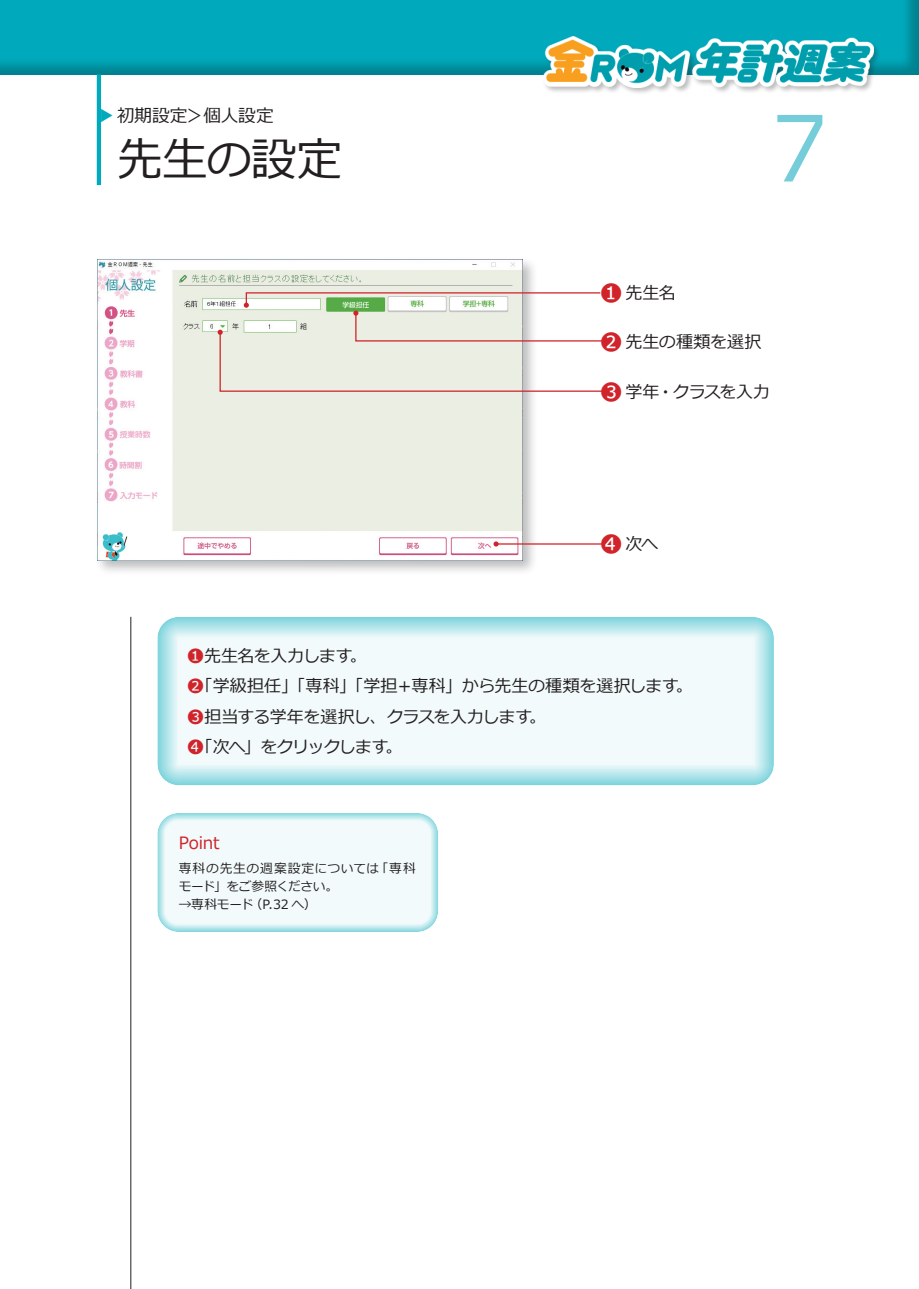
<style>
.page{position:relative;width:919px;height:1289px;background:#fff}
.page>*{position:absolute;margin:0;border:0;box-sizing:border-box;transform-origin:0 0}
.t1{font:90.3px "Meiryo UI";color:#74cdd9}
.t2{font:45.75px "Meiryo";letter-spacing:-.015em;color:#231f20}
.t3{font:17.7px "Meiryo";letter-spacing:-.005em;color:#231f20}
.t4{font:16.95px/30.6px "Meiryo";letter-spacing:-.025em;color:#231f20}
.t5{font:16.95px "Meiryo";color:#231f20}
.t6{font:16.95px "Meiryo";letter-spacing:-.01em;color:#d1232a}
.t7{font:12.75px/18.1px "Meiryo";letter-spacing:.01em;color:#231f20}
.s1{color:#00aabc}
.s2{font-size:22.35px;color:#d1232a}
.s3{color:#d1232a}
</style>
<div class="page">
<div style="left:0;top:0;width:918px;height:77px;background:#231f20;opacity:.28"></div>
<hr style="left:97px;top:77px;width:4px;height:106px;background:#00aabc">
<div style="left:542px;top:35px;width:339px;height:60px;background:#231f20;opacity:.3"></div>
<img style="left:543px;top:37px;width:330px;height:50px">
<div style="left:94px;top:256px;width:443px;height:319px;background:#231f20;opacity:.3"></div>
<img style="left:98px;top:259px;width:424px;height:301px">
<hr style="left:130px;top:617px;width:1px;height:671px;background:#231f20">
<div style="left:144px;top:607px;width:644px;height:180px;background:#fff;opacity:.95"></div>
<div style="left:149px;top:804px;width:298px;height:130px;background:#fff;opacity:.95"></div>
<svg style="left:217px;top:291px;width:386px;height:101px"></svg>
<hr style="left:496px;top:543px;width:106px;height:1px;background:#d1232a">
<svg style="left:493px;top:541px;width:5px;height:5px"></svg>
<p class="t3" style="left:97px;top:103px;width:178px"><span class="s1">▶</span> 初期設定＞個人設定</p>
<h2 class="t2" style="left:117px;top:128px;width:227px">先生の設定</h2>
<h1 class="t1" style="left:771px;top:86px;width:58px">7</h1>
<p class="t4" style="left:600px;top:278px;width:77px"><span class="s2">❶</span> 先生名</p>
<p class="t5" style="left:600px;top:330px;width:163px"><span class="s2">❷</span> 先生の種類を選択</p>
<p class="t4" style="left:600px;top:377px;width:171px"><span class="s2">❸</span> 学年・クラスを入力</p>
<p class="t4" style="left:600px;top:530px;width:59px"><span class="s2">❹</span>次へ</p>
<p class="t4" style="left:187px;top:641px;width:507px"><span class="s3">❶</span>先生名を入力します。<br><span class="s3">❷</span>「学級担任」「専科」「学担＋専科」から先生の種類を選択します。<br><span class="s3">❸</span>担当する学年を選択し、クラスを入力します。<br><span class="s3">❹</span>「次へ」をクリックします。</p>
<p class="t6" style="left:179px;top:831px;width:42px">Point</p>
<p class="t7" style="left:179px;top:860px;width:238px">専科の先生の週案設定については「専科モード」をご参照ください。</p>
<p class="t7" style="left:179px;top:896px;width:139px">→専科モード（P.32 へ）</p>
</div>
